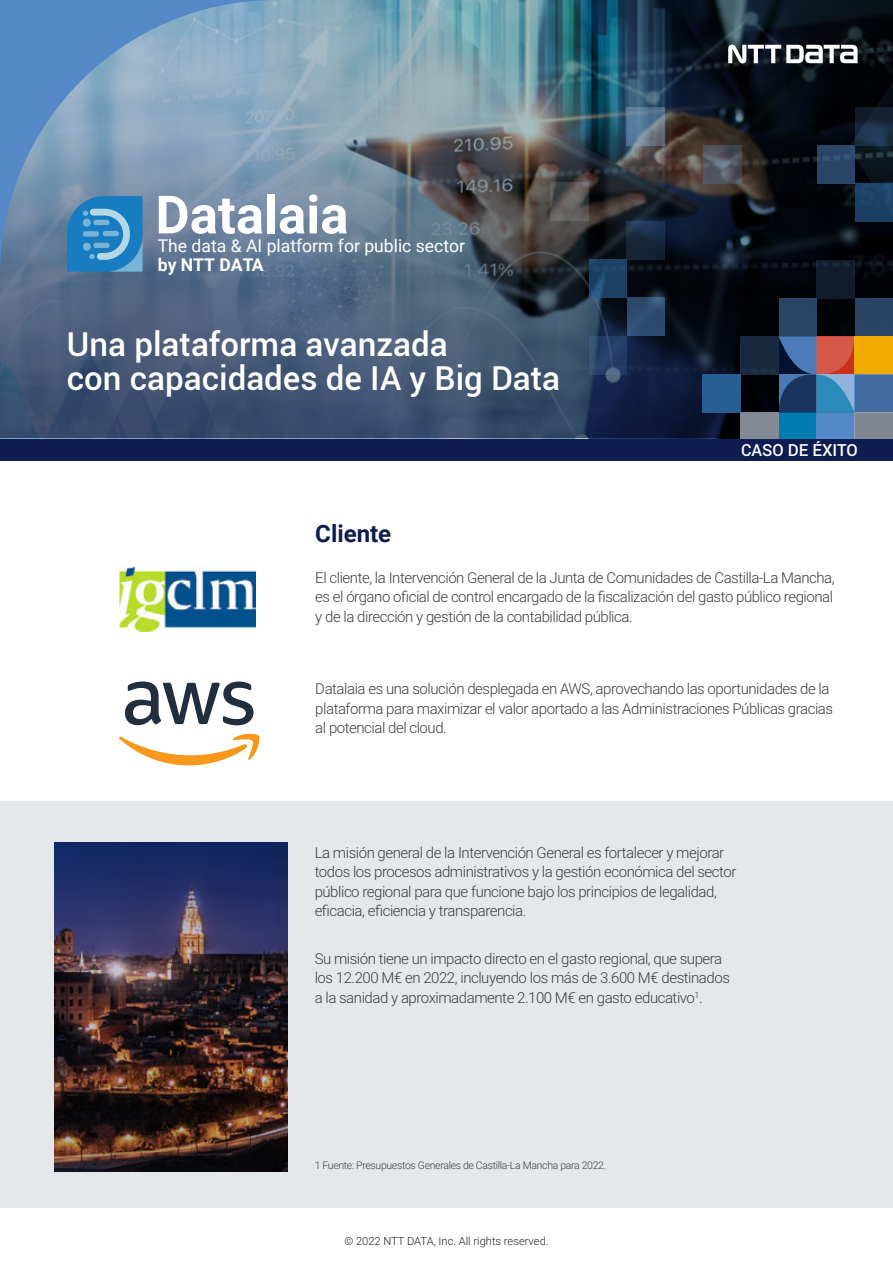
<style>
.page{position:relative;width:893px;height:1263px;background:#fff}
.page>*{position:absolute;margin:0;border:0;box-sizing:border-box;transform-origin:0 0}
.t1{font:700 52.8px "Roboto";color:#fff}
.t2{font:500 33px/33.5px "Roboto";color:#fff}
.t3{font:700 24px "Roboto";color:#0f1c50}
.t4{font:17.55px "Roboto";color:#fff}
.t5{font:700 17.55px "Roboto";color:#fff}
.t6{font:500 16.5px "Roboto";color:#fff}
.t7{font:300 15px/19.5px "Roboto";letter-spacing:-.03em;color:#3c3c3b}
.t8{font:300 11.1px "Roboto";color:#231f20}
.t9{font:300 10.5px "Roboto";letter-spacing:-.03em;color:#3c3c3b}
</style>
<div class="page">
<img style="left:0;top:0;width:893px;height:438px">
<svg style="left:728px;top:45px;width:130px;height:18px"></svg>
<div style="left:0;top:439px;width:893px;height:21px;background:#0f1c50"></div>
<svg style="left:0;top:0;width:276px;height:276px;background:#7596b8"></svg>
<div style="left:0;top:802px;width:893px;height:405px;background:#e5e8ea"></div>
<img style="left:54px;top:931px;width:233px;height:240px">
<svg style="left:54px;top:842px;width:233px;height:89px;background:#243067"></svg>
<img style="left:119px;top:567px;width:136px;height:64px">
<svg style="left:67px;top:196px;width:76px;height:76px;background:#3b8ec5"></svg>
<div style="left:740px;top:413px;width:38px;height:26px;background:#838994"></div>
<svg style="left:855px;top:107px;width:38px;height:39px"></svg>
<div style="left:855px;top:184px;width:38px;height:38px;background:#1a4165"></div>
<div style="left:778px;top:298px;width:38px;height:38px;background:#2a4566"></div>
<div style="left:817px;top:146px;width:38px;height:38px;background:linear-gradient(to bottom,#2d496b,#294566)"></div>
<div style="left:778px;top:413px;width:38px;height:26px;background:#007cb0"></div>
<div style="left:816px;top:413px;width:39px;height:26px;background:#5488c7"></div>
<div style="left:817px;top:260px;width:38px;height:38px;background:#101c2c"></div>
<div style="left:855px;top:298px;width:38px;height:38px;background:#294465"></div>
<div style="left:855px;top:336px;width:38px;height:38px;background:#f0aa00"></div>
<div style="left:855px;top:374px;width:38px;height:39px;background:#436da0"></div>
<div style="left:855px;top:413px;width:38px;height:26px;background:#818792"></div>
<div style="left:740px;top:336px;width:38px;height:38px;background:#192a40"></div>
<div style="left:702px;top:374px;width:38px;height:39px;background:#275e93"></div>
<svg style="left:778px;top:336px;width:77px;height:77px;background:#5c6180"></svg>
<svg style="left:589px;top:336px;width:38px;height:38px"></svg>
<svg style="left:589px;top:260px;width:38px;height:38px"></svg>
<svg style="left:627px;top:298px;width:38px;height:38px"></svg>
<svg style="left:627px;top:107px;width:38px;height:38px"></svg>
<div style="left:627px;top:222px;width:38px;height:38px;background:linear-gradient(to bottom,#213758,#111d2a)"></div>
<svg style="left:550px;top:183px;width:39px;height:38px"></svg>
<svg style="left:703px;top:145px;width:38px;height:38px"></svg>
<svg style="left:125px;top:681px;width:128px;height:44px"></svg>
<svg style="left:119px;top:733px;width:140px;height:32px"></svg>
<h1 class="t1" style="left:155px;top:178px;width:195px">Datalaia</h1>
<p class="t4" style="left:158px;top:234px;width:309px">The data &amp; AI platform for public sector</p>
<p class="t5" style="left:158px;top:253px;width:107px">by NTT DATA</p>
<p class="t2" style="left:67px;top:327px;width:495px">Una plataforma avanzada<br>con capacidades de IA y Big Data</p>
<p class="t6" style="left:741px;top:438px;width:118px">CASO DE ÉXITO</p>
<p class="t3" style="left:315px;top:517px;width:77px">Cliente</p>
<p class="t7" style="left:315px;top:567px;width:521px;text-align:justify">El cliente, la Intervención General de la Junta de Comunidades de Castilla-La Mancha, es el órgano oficial de control encargado de la fiscalización del gasto público regional y de la dirección y gestión de la contabilidad pública.</p>
<p class="t7" style="left:315px;top:678px;width:519px">Datalaia es una solución desplegada en AWS, aprovechando las oportunidades de la plataforma para maximizar el valor aportado a las Administraciones Públicas gracias al potencial del cloud.</p>
<p class="t7" style="left:315px;top:842px;width:423px">La misión general de la Intervención General es fortalecer y mejorar todos los procesos administrativos y la gestión económica del sector público regional para que funcione bajo los principios de legalidad, eficacia, eficiencia y transparencia.</p>
<p class="t7" style="left:315px;top:948px;width:417px">Su misión tiene un impacto directo en el gasto regional, que supera los 12.200 M€ en 2022, incluyendo los más de 3.600 M€ destinados a la sanidad y aproximadamente 2.100 M€ en gasto educativo<sup>1</sup>.</p>
<p class="t9" style="left:315px;top:1158px;width:293px">1 Fuente: Presupuestos Generales de Castilla-La Mancha para 2022.</p>
<p class="t8" style="left:344px;top:1233px;width:206px">© 2022 NTT DATA, Inc. All rights reserved.</p>
</div>
